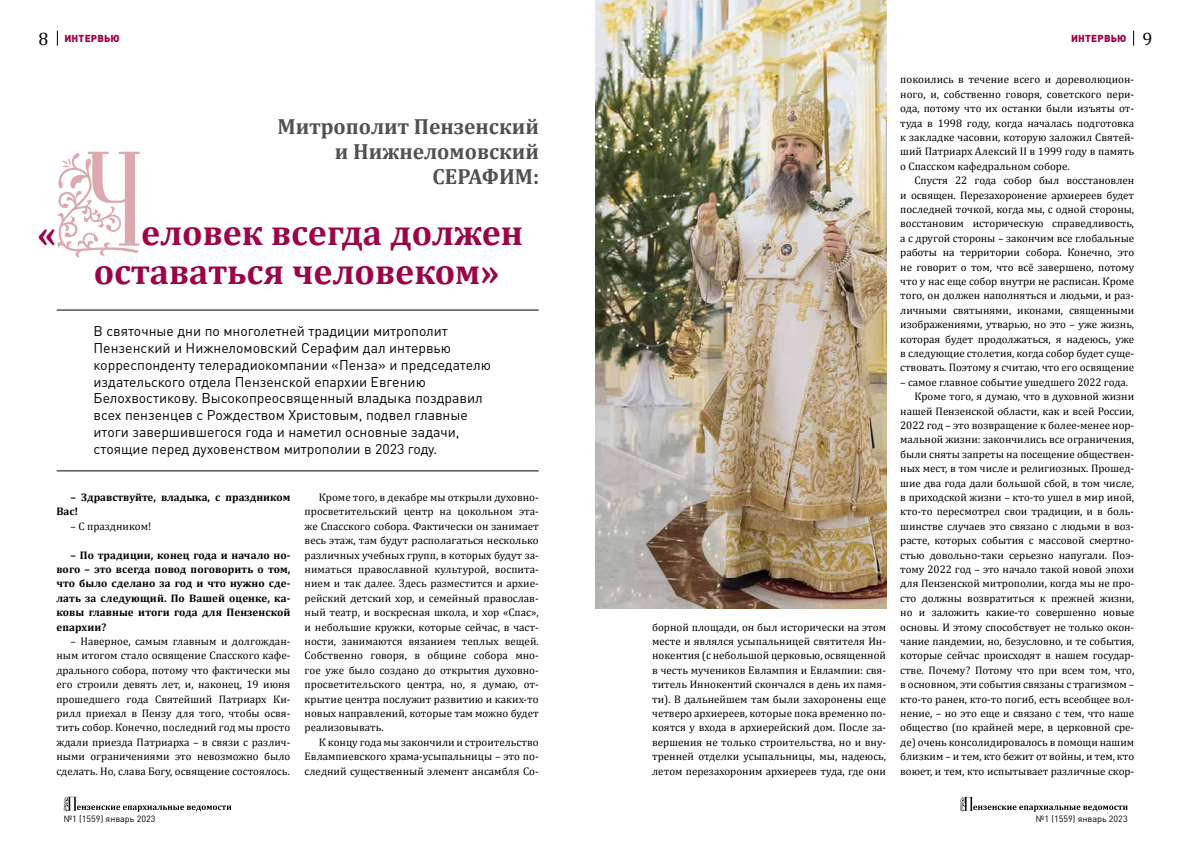
<style>
.page{position:relative;width:1191px;height:842px;background:#fff}
.page>*{position:absolute;margin:0;border:0;box-sizing:border-box;transform-origin:0 0}
.t1{font:140px "Remeslo";color:#dba9ae}
.t2{font:700 36px/39px "Cambria";color:#9c0449}
.t3{font:700 22px/25px "Cambria";color:#515151;text-align:right}
.t4{font:18px "Cambria";color:#000}
.t5{font:14px/16.8px "DIN Pro";color:#000}
.t6{font:11px/14.4px "Cambria";letter-spacing:-.005em;color:#000;text-align:justify}
.t7{font:700 11px/14.4px "Cambria";letter-spacing:.01em;color:#000}
.t8{font:900 10px "DIN Pro";letter-spacing:.02em;color:#9c0449}
.t9{font:9px "DIN Pro";color:#000}
.s1{font-family:"Cambria";font-weight:400;font-size:18px;color:#000}
</style>
<div class="page">
<hr style="left:57px;top:310px;width:482px;height:1px;background:#000">
<hr style="left:57px;top:471px;width:482px;height:1px;background:#000">
<img style="left:595px;top:0;width:291px;height:608px">
<svg style="left:64px;top:797px;width:167px;height:15px"></svg>
<svg style="left:57px;top:31px;width:1px;height:15px"></svg>
<svg style="left:960px;top:797px;width:167px;height:15px"></svg>
<svg style="left:1133px;top:31px;width:1px;height:15px"></svg>
<h3 class="t4" style="left:38px;top:28px;width:11px">8</h3>
<p class="t8" style="left:64px;top:29px;width:57px">Интервью</p>
<h3 class="t3" style="left:278px;top:114px;width:263px">Митрополит Пензенский и Нижнеломовский<br>Серафим:</h3>
<h1 class="t1" style="left:54px;top:125px;width:90px">Ч</h1>
<h2 class="t2" style="left:94px;top:212px;width:431px;text-indent:48px">еловек всегда должен оставаться человеком»</h2>
<h2 class="t2" style="left:38px;top:213px;width:20px">«</h2>
<p class="t5" style="left:94px;top:321px;width:399px">В святочные дни по многолетней традиции митрополит Пензенский и Нижнеломовский Серафим дал интервью корреспонденту телерадиокомпании «Пенза» и председателю издательского отдела Пензенской епархии Евгению Белохвостикову. Высокопреосвященный владыка поздравил всех пензенцев с Рождеством Христовым, подвел главные итоги завершившегося года и наметил основные задачи, стоящие перед духовенством митрополии в 2023 году.</p>
<p class="t7" style="left:56px;top:490px;width:235px;text-indent:14px">– Здравствуйте, владыка, с праздником<br>Вас!</p>
<p class="t6" style="left:71px;top:519px;width:82px">– С праздником!</p>
<p class="t7" style="left:56px;top:547px;width:236px;text-align:justify;text-indent:14px">– По традиции, конец года и начало но&shy;вого – это всегда повод поговорить о том, что было сделано за год и что нужно сде&shy;лать за следующий. По Вашей оценке, ка&shy;ковы главные итоги года для Пензенской епархии?</p>
<p class="t6" style="left:56px;top:634px;width:236px;text-indent:14px">– Наверное, самым главным и долгождан&shy;ным итогом стало освящение Спасского кафе&shy;дрального собора, потому что фактически мы его строили девять лет, и, наконец, 19 июня прошедшего года Святейший Патриарх Ки&shy;рилл приехал в Пензу для того, чтобы освя&shy;тить собор. Конечно, последний год мы просто ждали приезда Патриарха – в связи с различ&shy;ными ограничениями это невозможно было сделать. Но, слава Богу, освящение состоялось.</p>
<p class="t6" style="left:305px;top:490px;width:236px;text-indent:14px">Кроме того, в декабре мы открыли духовно&shy;просветительский центр на цокольном эта&shy;же Спасского собора. Фактически он занимает весь этаж, там будут располагаться несколько различных учебных групп, в которых будут за&shy;ниматься православной культурой, воспита&shy;нием и так далее. Здесь разместится и архие&shy;рейский детский хор, и семейный православ&shy;ный театр, и воскресная школа, и хор «Спас», и небольшие кружки, которые сейчас, в част&shy;ности, занимаются вязанием теплых вещей.<br>Собственно говоря, в общине собора мно&shy;гое уже было создано до открытия духовно&shy;просветительского центра, но, я думаю, от&shy;крытие центра послужит развитию и каких-то новых направлений, которые там можно будет реализовывать.</p>
<p class="t6" style="left:305px;top:735px;width:236px;text-indent:14px">К концу года мы закончили и строительство Евлампиевского храма-усыпальницы – это по&shy;следний существенный элемент ансамбля Со-</p>
<p class="t9" style="left:64px;top:811px;width:93px">№1 (1559) январь 2023</p>
<p class="t6" style="left:652px;top:620px;width:235px">борной площади, он был исторически на этом месте и являлся усыпальницей святителя Ин&shy;нокентия (с небольшой церковью, освященной в честь мучеников Евлампия и Евлампии: свя&shy;титель Иннокентий скончался в день их памя&shy;ти). В дальнейшем там были захоронены еще четверо архиереев, которые пока временно по&shy;коятся у входа в архиерейский дом. После за&shy;вершения не только строительства, но и вну&shy;тренней отделки усыпальницы, мы, надеюсь, летом перезахороним архиереев туда, где они</p>
<p class="t8" style="left:1071px;top:29px;width:83px">Интервью <span class="s1">9</span></p>
<p class="t6" style="left:900px;top:72px;width:235px">покоились в течение всего и дореволюцион&shy;ного, и, собственно говоря, советского пери&shy;ода, потому что их останки были изъяты от&shy;туда в 1998 году, когда началась подготовка к закладке часовни, которую заложил Святей&shy;ший Патриарх Алексий II в 1999 году в память о Спасском кафедральном соборе.</p>
<p class="t6" style="left:900px;top:173px;width:235px;text-indent:14px">Спустя 22 года собор был восстановлен и освящен. Перезахоронение архиереев будет последней точкой, когда мы, с одной стороны, восстановим историческую справедливость, а с другой стороны – закончим все глобальные работы на территории собора. Конечно, это не говорит о том, что всё завершено, потому что у нас еще собор внутри не расписан. Кроме того, он должен наполняться и людьми, и раз&shy;личными святынями, иконами, священными изображениями, утварью, но это – уже жизнь, которая будет продолжаться, я надеюсь, уже в следующие столетия, когда собор будет суще&shy;ствовать. Поэтому я считаю, что его освящение</p>
<p class="t6" style="left:900px;top:375px;width:229px">– самое главное событие ушедшего 2022 года.</p>
<p class="t6" style="left:914px;top:389px;width:221px">Кроме того, я думаю, что в духовной жизни</p>
<p class="t6" style="left:900px;top:403px;width:235px">нашей Пензенской области, как и всей России,</p>
<p class="t6" style="left:900px;top:418px;width:235px">2022 год – это возвращение к более-менее нор-</p>
<p class="t6" style="left:900px;top:432px;width:235px">мальной жизни: закончились все ограничения,</p>
<p class="t6" style="left:900px;top:447px;width:235px">были сняты запреты на посещение обществен-</p>
<p class="t6" style="left:900px;top:461px;width:235px">ных мест, в том числе и религиозных. Прошед-</p>
<p class="t6" style="left:900px;top:475px;width:235px">шие два года дали большой сбой, в том числе,</p>
<p class="t6" style="left:900px;top:490px;width:235px">в приходской жизни – кто-то ушел в мир иной,</p>
<p class="t6" style="left:900px;top:504px;width:235px">кто-то пересмотрел свои традиции, и в боль-</p>
<p class="t6" style="left:900px;top:519px;width:235px">шинстве случаев это связано с людьми в воз-</p>
<p class="t6" style="left:900px;top:533px;width:235px">расте, которых события с массовой смертно-</p>
<p class="t6" style="left:900px;top:547px;width:235px">стью довольно-таки серьезно напугали. Поэ-</p>
<p class="t6" style="left:900px;top:562px;width:235px">тому 2022 год – это начало такой новой эпохи</p>
<p class="t6" style="left:900px;top:576px;width:235px">для Пензенской митрополии, когда мы не про-</p>
<p class="t6" style="left:900px;top:591px;width:235px">сто должны возвратиться к прежней жизни,</p>
<p class="t6" style="left:900px;top:605px;width:235px">но и заложить какие-то совершенно новые</p>
<p class="t6" style="left:900px;top:619px;width:235px">основы. И этому способствует не только окон-</p>
<p class="t6" style="left:900px;top:634px;width:235px">чание пандемии, но, безусловно, и те события,</p>
<p class="t6" style="left:900px;top:648px;width:235px">которые сейчас происходят в нашем государ-</p>
<p class="t6" style="left:900px;top:663px;width:235px">стве. Почему? Потому что при всем том, что,</p>
<p class="t6" style="left:900px;top:677px;width:235px">в основном, эти события связаны с трагизмом –</p>
<p class="t6" style="left:900px;top:691px;width:235px">кто-то ранен, кто-то погиб, есть всеобщее вол-</p>
<p class="t6" style="left:900px;top:706px;width:235px">нение, – но это еще и связано с тем, что наше</p>
<p class="t6" style="left:900px;top:720px;width:235px">общество (по крайней мере, в церковной сре-</p>
<p class="t6" style="left:900px;top:735px;width:235px">де) очень консолидировалось в помощи нашим</p>
<p class="t6" style="left:900px;top:749px;width:235px">близким – и тем, кто бежит от войны, и тем, кто</p>
<p class="t6" style="left:900px;top:763px;width:235px">воюет, и тем, кто испытывает различные скор-</p>
<p class="t9" style="left:1036px;top:811px;width:93px">№1 (1559) январь 2023</p>
</div>
